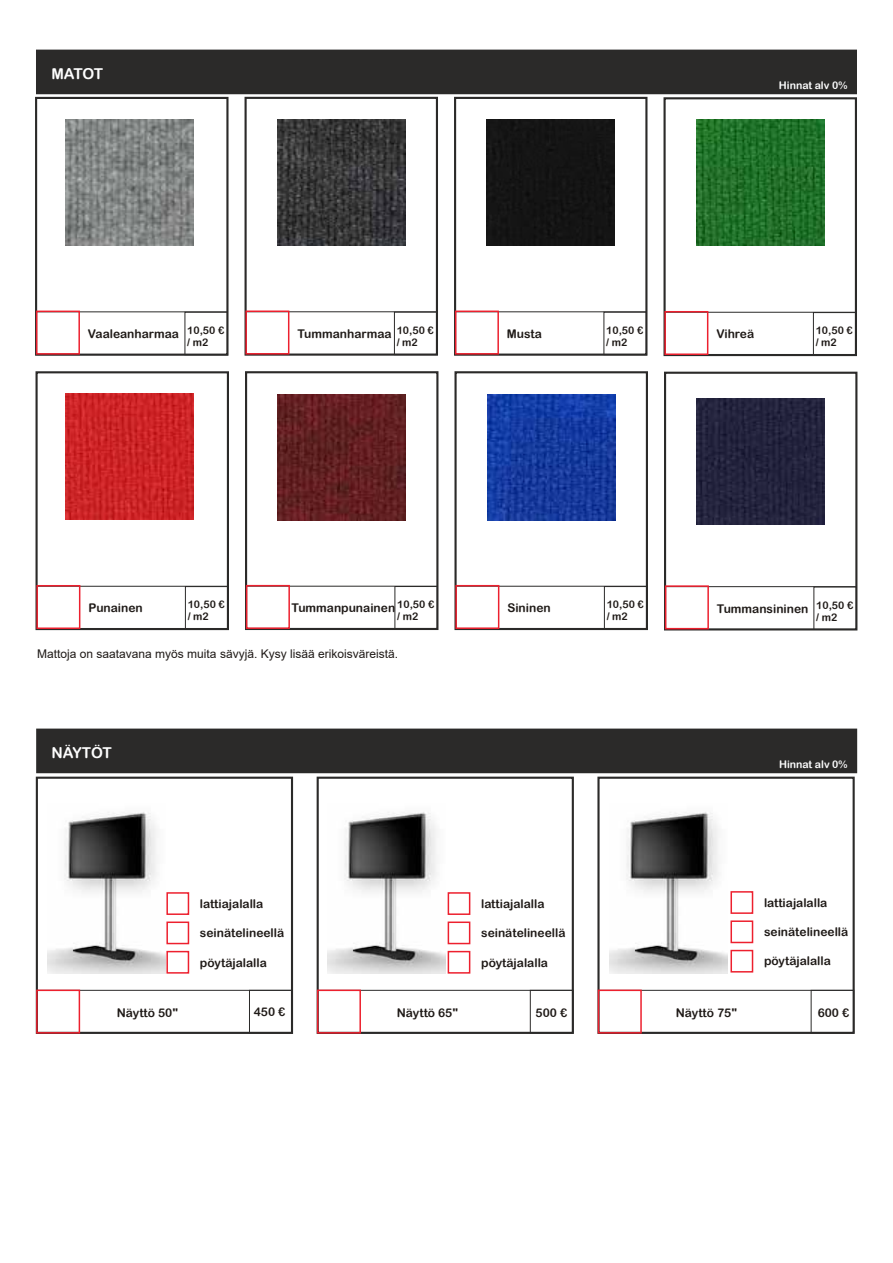
<style>
.page{position:relative;width:893px;height:1263px;background:#fff}
.page>*{position:absolute;margin:0;border:0;box-sizing:border-box;transform-origin:0 0}
.t1{font:15px "Arial Rounded MT Bold";letter-spacing:-.015em;color:#fefefe}
.t2{font:12px "Arial Rounded MT Bold";color:#1f1a17}
.t3{font:12px "Arial";color:#1f1a17}
.t4{font:10.5px/12px "Arial Rounded MT Bold";color:#1f1a17}
.t5{font:10.5px "Arial Rounded MT Bold";color:#fefefe}
</style>
<div class="page">
<div style="left:36px;top:728px;width:821px;height:45px;background:#2b2a29;border:2px solid #2b2a29"></div>
<img style="left:47px;top:812px;width:118px;height:162px">
<div style="left:36px;top:777px;width:257px;height:257px;border:2px solid #2b2a29"></div>
<div style="left:37px;top:990px;width:255px;height:43px;border:1px solid #2b2a29"></div>
<div style="left:249px;top:990px;width:43px;height:43px;border:1px solid #2b2a29"></div>
<div style="left:317px;top:777px;width:257px;height:257px;border:2px solid #2b2a29"></div>
<div style="left:318px;top:990px;width:255px;height:43px;border:1px solid #2b2a29"></div>
<div style="left:530px;top:990px;width:43px;height:43px;border:1px solid #2b2a29"></div>
<div style="left:597px;top:777px;width:258px;height:257px;border:2px solid #2b2a29"></div>
<div style="left:598px;top:990px;width:256px;height:43px;border:1px solid #2b2a29"></div>
<div style="left:811px;top:990px;width:43px;height:43px;border:1px solid #2b2a29"></div>
<div style="left:36px;top:989px;width:44px;height:44px;border:2px solid #ed202e"></div>
<div style="left:317px;top:989px;width:44px;height:44px;border:2px solid #ed202e"></div>
<div style="left:598px;top:989px;width:44px;height:44px;border:2px solid #ed202e"></div>
<img style="left:328px;top:812px;width:118px;height:162px">
<img style="left:610px;top:812px;width:118px;height:162px">
<div style="left:166px;top:892px;width:23px;height:23px;border:2px solid #ed202e"></div>
<div style="left:166px;top:921px;width:23px;height:23px;border:2px solid #ed202e"></div>
<div style="left:166px;top:951px;width:23px;height:23px;border:2px solid #ed202e"></div>
<div style="left:448px;top:892px;width:22px;height:23px;border:2px solid #ed202e"></div>
<div style="left:448px;top:921px;width:22px;height:23px;border:2px solid #ed202e"></div>
<div style="left:448px;top:951px;width:22px;height:23px;border:2px solid #ed202e"></div>
<div style="left:730px;top:891px;width:23px;height:23px;border:2px solid #ed202e"></div>
<div style="left:730px;top:920px;width:23px;height:23px;border:2px solid #ed202e"></div>
<div style="left:730px;top:950px;width:23px;height:22px;border:2px solid #ed202e"></div>
<div style="left:36px;top:50px;width:821px;height:44px;background:#2b2a29"></div>
<div style="left:35px;top:97px;width:194px;height:259px;border:2px solid #2b2a29"></div>
<div style="left:36px;top:312px;width:192px;height:43px;border:1px solid #2b2a29"></div>
<div style="left:36px;top:311px;width:44px;height:44px;border:2px solid #ed202e"></div>
<div style="left:185px;top:312px;width:43px;height:43px;border:1px solid #2b2a29"></div>
<img style="left:66px;top:119px;width:127px;height:126px">
<img style="left:277px;top:119px;width:128px;height:126px">
<div style="left:245px;top:97px;width:193px;height:259px;border:2px solid #2b2a29"></div>
<div style="left:245px;top:312px;width:192px;height:43px;border:1px solid #2b2a29"></div>
<div style="left:245px;top:310px;width:44px;height:45px;border:2px solid #ed202e"></div>
<div style="left:394px;top:312px;width:43px;height:43px;border:1px solid #2b2a29"></div>
<div style="left:454px;top:97px;width:193px;height:259px;border:2px solid #2b2a29"></div>
<div style="left:455px;top:312px;width:192px;height:43px;border:1px solid #2b2a29"></div>
<div style="left:455px;top:311px;width:44px;height:44px;border:2px solid #ed202e"></div>
<div style="left:604px;top:312px;width:43px;height:43px;border:1px solid #2b2a29"></div>
<div style="left:487px;top:120px;width:127px;height:126px;background:#141414"></div>
<div style="left:663px;top:97px;width:194px;height:259px;border:2px solid #2b2a29"></div>
<div style="left:664px;top:312px;width:192px;height:43px;border:1px solid #2b2a29"></div>
<div style="left:664px;top:311px;width:44px;height:44px;border:2px solid #ed202e"></div>
<div style="left:813px;top:312px;width:43px;height:43px;border:1px solid #2b2a29"></div>
<img style="left:696px;top:119px;width:128px;height:126px">
<div style="left:36px;top:371px;width:193px;height:259px;border:2px solid #2b2a29"></div>
<div style="left:36px;top:586px;width:192px;height:43px;border:1px solid #2b2a29"></div>
<div style="left:36px;top:585px;width:44px;height:44px;border:2px solid #ed202e"></div>
<div style="left:185px;top:586px;width:43px;height:43px;border:1px solid #2b2a29"></div>
<div style="left:245px;top:371px;width:193px;height:259px;border:2px solid #2b2a29"></div>
<div style="left:246px;top:586px;width:192px;height:43px;border:1px solid #2b2a29"></div>
<div style="left:246px;top:585px;width:44px;height:44px;border:2px solid #ed202e"></div>
<div style="left:395px;top:586px;width:43px;height:43px;border:1px solid #2b2a29"></div>
<div style="left:454px;top:371px;width:194px;height:259px;border:2px solid #2b2a29"></div>
<div style="left:455px;top:586px;width:192px;height:43px;border:1px solid #2b2a29"></div>
<div style="left:455px;top:585px;width:44px;height:44px;border:2px solid #ed202e"></div>
<div style="left:604px;top:586px;width:43px;height:43px;border:1px solid #2b2a29"></div>
<div style="left:664px;top:372px;width:193px;height:258px;border:2px solid #2b2a29"></div>
<div style="left:665px;top:586px;width:192px;height:44px;border:1px solid #2b2a29"></div>
<div style="left:665px;top:585px;width:44px;height:44px;border:2px solid #ed202e"></div>
<img style="left:66px;top:394px;width:127px;height:126px">
<img style="left:487px;top:394px;width:128px;height:126px">
<img style="left:278px;top:394px;width:127px;height:126px">
<img style="left:697px;top:398px;width:127px;height:126px">
<p class="t1" style="left:51px;top:65px;width:53px">MATOT</p>
<p class="t5" style="left:779px;top:79px;width:70px">Hinnat alv 0%</p>
<p class="t2" style="left:88px;top:326px;width:93px">Vaaleanharmaa</p>
<p class="t4" style="left:397px;top:324px;width:39px">10,50 € / m2</p>
<p class="t2" style="left:297px;top:326px;width:96px">Tummanharmaa</p>
<p class="t4" style="left:606px;top:324px;width:39px">10,50 € / m2</p>
<p class="t4" style="left:187px;top:324px;width:39px">10,50 € / m2</p>
<p class="t2" style="left:507px;top:326px;width:37px">Musta</p>
<p class="t4" style="left:816px;top:324px;width:39px">10,50 € / m2</p>
<p class="t2" style="left:716px;top:327px;width:39px">Vihreä</p>
<p class="t2" style="left:88px;top:601px;width:56px">Punainen</p>
<p class="t4" style="left:397px;top:598px;width:39px">10,50 € / m2</p>
<p class="t2" style="left:291px;top:601px;width:105px">Tummanpunainen</p>
<p class="t4" style="left:607px;top:598px;width:39px">10,50 € / m2</p>
<p class="t4" style="left:188px;top:598px;width:39px">10,50 € / m2</p>
<p class="t2" style="left:507px;top:601px;width:45px">Sininen</p>
<p class="t4" style="left:816px;top:599px;width:39px">10,50 € / m2</p>
<p class="t2" style="left:717px;top:601px;width:93px">Tummansininen</p>
<p class="t3" style="left:37px;top:646px;width:362px">Mattoja on saatavana myös muita sävyjä. Kysy lisää erikoisväreistä.</p>
<p class="t1" style="left:52px;top:744px;width:62px">NÄYTÖT</p>
<p class="t2" style="left:200px;top:896px;width:65px">lattiajalalla</p>
<p class="t2" style="left:200px;top:926px;width:86px">seinätelineellä</p>
<p class="t2" style="left:200px;top:955px;width:68px">pöytäjalalla</p>
<p class="t2" style="left:481px;top:896px;width:65px">lattiajalalla</p>
<p class="t2" style="left:481px;top:926px;width:86px">seinätelineellä</p>
<p class="t2" style="left:481px;top:955px;width:68px">pöytäjalalla</p>
<p class="t5" style="left:779px;top:758px;width:70px">Hinnat alv 0%</p>
<p class="t2" style="left:764px;top:895px;width:65px">lattiajalalla</p>
<p class="t2" style="left:764px;top:925px;width:86px">seinätelineellä</p>
<p class="t2" style="left:764px;top:954px;width:68px">pöytäjalalla</p>
<p class="t2" style="left:117px;top:1005px;width:63px">Näyttö 50"</p>
<p class="t2" style="left:254px;top:1005px;width:33px">450 €</p>
<p class="t2" style="left:397px;top:1005px;width:63px">Näyttö 65"</p>
<p class="t2" style="left:536px;top:1005px;width:33px">500 €</p>
<p class="t2" style="left:676px;top:1005px;width:63px">Näyttö 75"</p>
<p class="t2" style="left:818px;top:1005px;width:33px">600 €</p>
</div>
